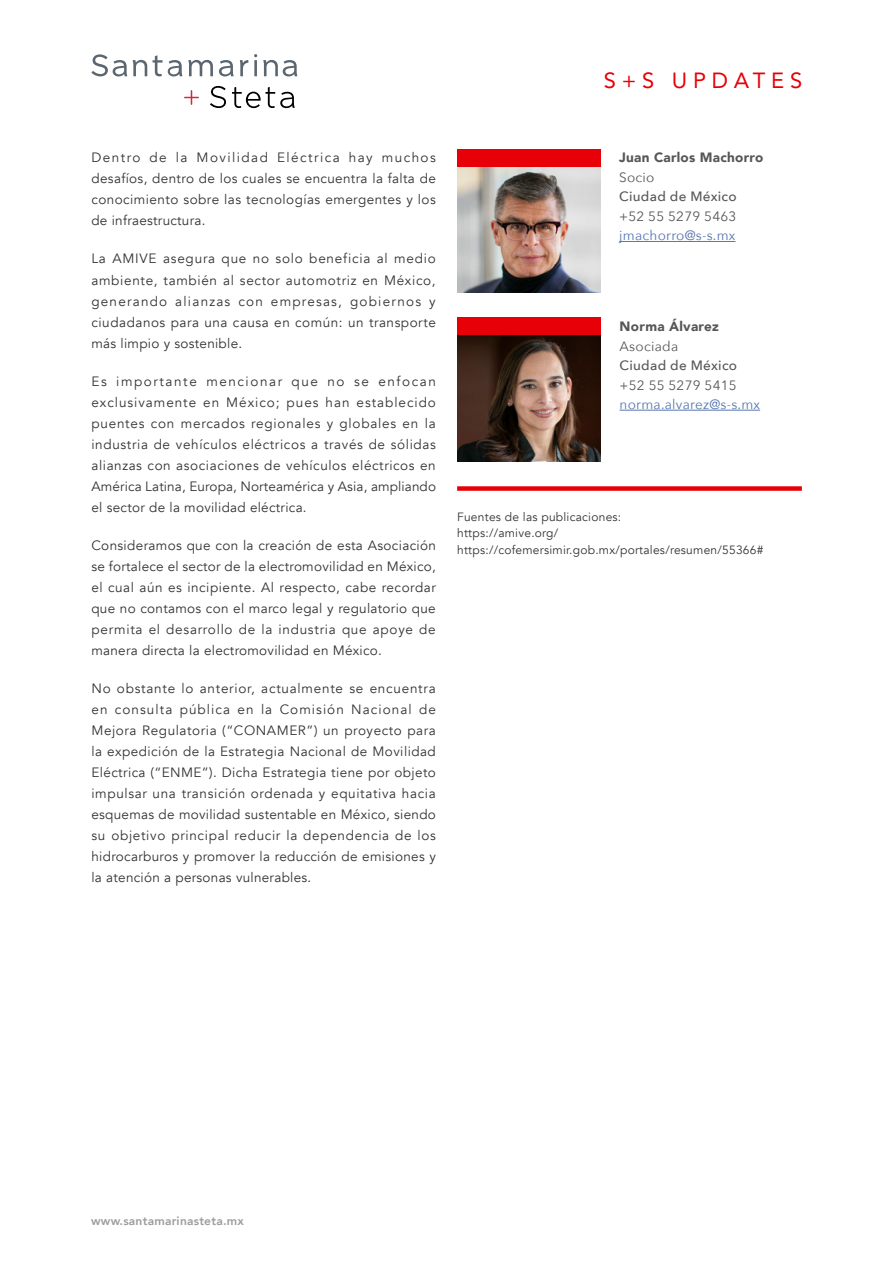
<style>
.page{position:relative;width:893px;height:1264px;background:#fff}
.page>*{position:absolute;margin:0;border:0;box-sizing:border-box;transform-origin:0 0}
.t1{font:21.9px "Avenir";letter-spacing:.26em;color:#e80008}
.t2{font:13.5px/21px "Avenir";letter-spacing:.02em;color:#333;text-align:justify}
.t3{font:13.5px "Avenir Next";letter-spacing:.02em;color:#575756}
.t4{font:13.5px "Avenir Next";letter-spacing:.02em;color:#5576af}
.t5{font:900 13.5px "Avenir";letter-spacing:.02em;color:#575756}
.t6{font:500 13.5px "Avenir Next";letter-spacing:.02em;color:#575756}
.t7{font:12px/16.5px "Avenir";letter-spacing:.02em;color:#333}
.t8{font:800 12px "Avenir";letter-spacing:.02em;color:#9d9d9c}
</style>
<div class="page">
<svg style="left:184px;top:90px;width:15px;height:15px"></svg>
<svg style="left:188px;top:60px;width:25px;height:16px"></svg>
<svg style="left:240px;top:60px;width:8px;height:16px"></svg>
<svg style="left:133px;top:55px;width:29px;height:21px"></svg>
<hr style="left:254px;top:60px;width:3px;height:16px;background:#5c6670">
<svg style="left:91px;top:54px;width:36px;height:22px"></svg>
<svg style="left:168px;top:60px;width:14px;height:16px"></svg>
<svg style="left:219px;top:60px;width:15px;height:16px"></svg>
<svg style="left:263px;top:60px;width:34px;height:16px"></svg>
<svg style="left:210px;top:86px;width:16px;height:22px"></svg>
<svg style="left:232px;top:87px;width:63px;height:21px"></svg>
<img style="left:457px;top:166px;width:143px;height:127px">
<hr style="left:619px;top:241px;width:116px;height:1px;background:#5576af">
<div style="left:457px;top:149px;width:143px;height:17px;background:#e80008"></div>
<img style="left:457px;top:335px;width:143px;height:126px">
<hr style="left:619px;top:410px;width:141px;height:1px;background:#5576af">
<div style="left:457px;top:317px;width:143px;height:18px;background:#e80008"></div>
<div style="left:457px;top:486px;width:345px;height:5px;background:#e80008"></div>
<h1 class="t1" style="left:604px;top:62px;width:200px">S+S UPDATES</h1>
<p class="t2" style="left:91px;top:147px;width:346px">Dentro de la Movilidad Eléctrica hay muchos desafíos, dentro de los cuales se encuentra la falta de conocimiento sobre las tecnologías emergentes y los de infraestructura.</p>
<p class="t2" style="left:91px;top:248px;width:346px">La AMIVE asegura que no solo beneficia al medio ambiente, también al sector automotriz en México, generando alianzas con empresas, gobiernos y ciudadanos para una causa en común: un transporte más limpio y sostenible.</p>
<p class="t2" style="left:91px;top:370px;width:346px">Es importante mencionar que no se enfocan exclusivamente en México; pues han establecido puentes con mercados regionales y globales en la industria de vehículos eléctricos a través de sólidas alianzas con asociaciones de vehículos eléctricos en América Latina, Europa, Norteamérica y Asia, ampliando el sector de la movilidad eléctrica.</p>
<p class="t2" style="left:91px;top:535px;width:346px">Consideramos que con la creación de esta Asociación se fortalece el sector de la electromovilidad en México, el cual aún es incipiente. Al respecto, cabe recordar que no contamos con el marco legal y regulatorio que permita el desarrollo de la industria que apoye de manera directa la electromovilidad en México.</p>
<p class="t2" style="left:91px;top:678px;width:346px">No obstante lo anterior, actualmente se encuentra en consulta pública en la Comisión Nacional de Mejora Regulatoria (“CONAMER”) un proyecto para la expedición de la Estrategia Nacional de Movilidad Eléctrica (“ENME”). Dicha Estrategia tiene por objeto impulsar una transición ordenada y equitativa hacia esquemas de movilidad sustentable en México, siendo su objetivo principal reducir la dependencia de los hidrocarburos y promover la reducción de emisiones y la atención a personas vulnerables.</p>
<p class="t5" style="left:619px;top:146px;width:146px">Juan Carlos Machorro</p>
<p class="t3" style="left:619px;top:166px;width:37px">Socio</p>
<p class="t6" style="left:619px;top:185px;width:119px">Ciudad de México</p>
<p class="t3" style="left:619px;top:205px;width:119px">+52 55 5279 5463</p>
<p class="t4" style="left:619px;top:224px;width:118px">jmachorro@s-s.mx</p>
<p class="t5" style="left:619px;top:315px;width:101px">Norma Álvarez</p>
<p class="t3" style="left:619px;top:334px;width:60px">Asociada</p>
<p class="t6" style="left:619px;top:354px;width:119px">Ciudad de México</p>
<p class="t3" style="left:619px;top:373px;width:119px">+52 55 5279 5415</p>
<p class="t4" style="left:619px;top:393px;width:142px">norma.alvarez@s-s.mx</p>
<p class="t7" style="left:457px;top:508px;width:308px">Fuentes de las publicaciones:<br>https://amive.org/ https://cofemersimir.gob.mx/portales/resumen/55366#</p>
<p class="t8" style="left:91px;top:1210px;width:154px">www.santamarinasteta.mx</p>
</div>
